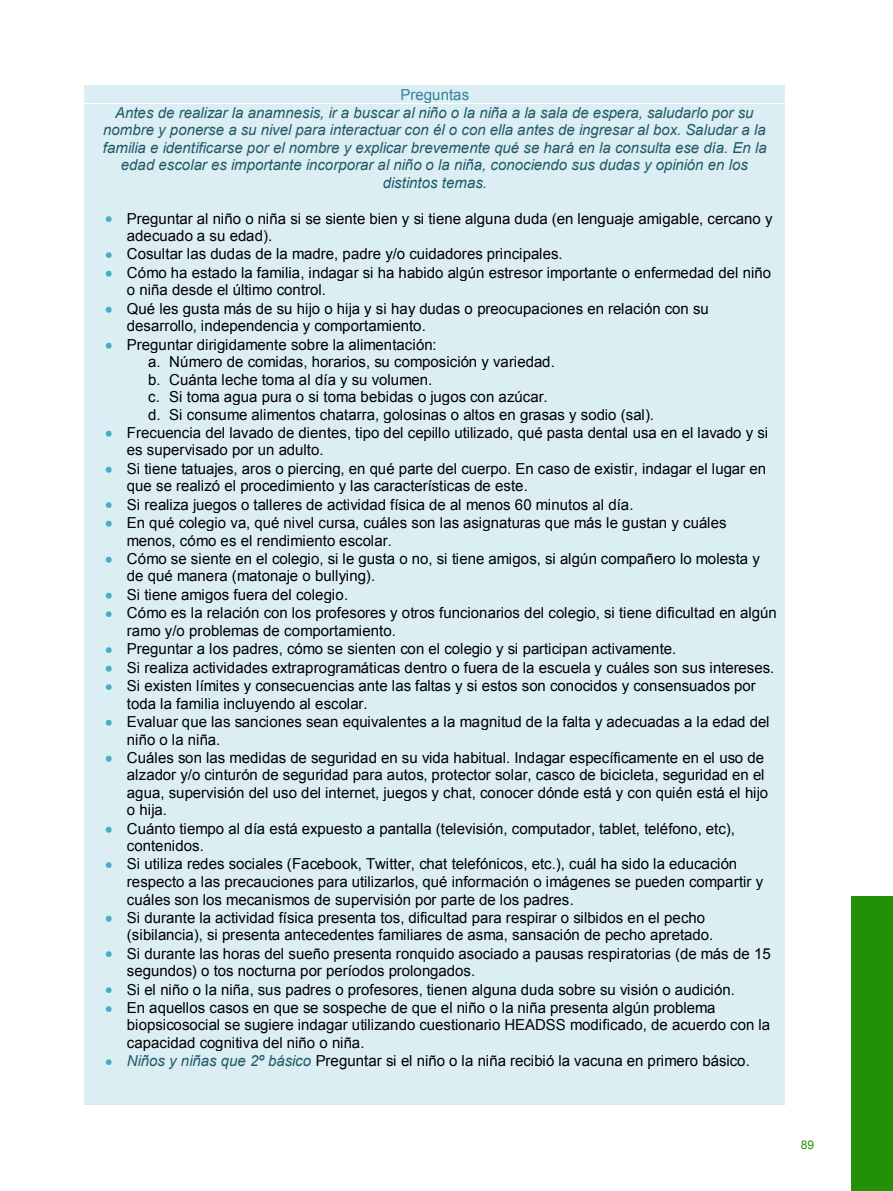
<style>
.page{position:relative;width:893px;height:1191px;background:#fff}
.page>*{position:absolute;margin:0;border:0;box-sizing:border-box;transform-origin:0 0}
.t1{font:15.15px "Arial";letter-spacing:.005em;color:#000}
.t2{font:italic 15.15px/17.4px "Arial";letter-spacing:.005em;color:#215868;text-align:center}
.t3{font:15.15px "Arial";letter-spacing:.005em;color:#31849b}
.t4{font:12px "Arial";color:#239108}
.s1{font-style:italic;color:#215868}
</style>
<div class="page">
<div style="left:852px;top:896px;width:41px;height:295px;background:#239108"></div>
<div style="left:85px;top:86px;width:701px;height:17px;background:#daeef3"></div>
<div style="left:85px;top:104px;width:701px;height:1000px;background:#daeef3"></div>
<img style="left:105px;top:216px;width:7px;height:6px">
<img style="left:105px;top:252px;width:7px;height:6px">
<img style="left:105px;top:306px;width:7px;height:7px">
<img style="left:105px;top:342px;width:7px;height:7px">
<img style="left:105px;top:430px;width:7px;height:7px">
<img style="left:105px;top:466px;width:7px;height:7px">
<img style="left:105px;top:502px;width:7px;height:6px">
<img style="left:105px;top:556px;width:7px;height:7px">
<img style="left:105px;top:592px;width:7px;height:7px">
<img style="left:105px;top:647px;width:7px;height:6px">
<img style="left:105px;top:719px;width:7px;height:7px">
<img style="left:105px;top:755px;width:7px;height:7px">
<img style="left:105px;top:826px;width:7px;height:7px">
<img style="left:105px;top:862px;width:7px;height:6px">
<img style="left:105px;top:915px;width:7px;height:7px">
<img style="left:105px;top:951px;width:7px;height:6px">
<img style="left:105px;top:987px;width:7px;height:6px">
<img style="left:105px;top:1059px;width:7px;height:6px">
<svg style="left:84px;top:85px;width:1px;height:18px"></svg>
<hr style="left:84px;top:1104px;width:702px;height:1px;background:#e5dfec">
<hr style="left:84px;top:104px;width:1px;height:1001px;background:#fff">
<p class="t3" style="left:401px;top:85px;width:70px">Preguntas</p>
<p class="t2" style="left:103px;top:104px;width:665px">Antes de realizar la anamnesis, ir a buscar al niño o la niña a la sala de espera, saludarlo por su nombre y ponerse a su nivel para interactuar con él o con ella antes de ingresar al box. Saludar a la familia e identificarse por el nombre y explicar brevemente qué se hará en la consulta ese día. En la edad escolar es importante incorporar al niño o la niña, conociendo sus dudas y opinión en los distintos temas.</p>
<p class="t1" style="left:127px;top:208px;width:647px">Preguntar al niño o niña si se siente bien y si tiene alguna duda (en lenguaje amigable, cercano y</p>
<p class="t1" style="left:127px;top:226px;width:147px">adecuado a su edad).</p>
<p class="t1" style="left:127px;top:244px;width:437px">Cosultar las dudas de la madre, padre y/o cuidadores principales.</p>
<p class="t1" style="left:127px;top:263px;width:646px">Cómo ha estado la familia, indagar si ha habido algún estresor importante o enfermedad del niño</p>
<p class="t1" style="left:127px;top:280px;width:201px">o niña desde el último control.</p>
<p class="t1" style="left:127px;top:298px;width:584px">Qué les gusta más de su hijo o hija y si hay dudas o preocupaciones en relación con su</p>
<p class="t1" style="left:127px;top:316px;width:300px">desarrollo, independencia y comportamiento.</p>
<p class="t1" style="left:127px;top:334px;width:311px">Preguntar dirigidamente sobre la alimentación:</p>
<p class="t1" style="left:148px;top:352px;width:408px">a. Número de comidas, horarios, su composición y variedad.</p>
<p class="t1" style="left:148px;top:369px;width:286px">b. Cuánta leche toma al día y su volumen.</p>
<p class="t1" style="left:148px;top:387px;width:401px">c. Si toma agua pura o si toma bebidas o jugos con azúcar.</p>
<p class="t1" style="left:148px;top:404px;width:507px">d. Si consume alimentos chatarra, golosinas o altos en grasas y sodio (sal).</p>
<p class="t1" style="left:127px;top:423px;width:643px">Frecuencia del lavado de dientes, tipo del cepillo utilizado, qué pasta dental usa en el lavado y si</p>
<p class="t1" style="left:127px;top:440px;width:198px">es supervisado por un adulto.</p>
<p class="t1" style="left:127px;top:458px;width:641px">Si tiene tatuajes, aros o piercing, en qué parte del cuerpo. En caso de existir, indagar el lugar en</p>
<p class="t1" style="left:127px;top:476px;width:402px">que se realizó el procedimiento y las características de este.</p>
<p class="t1" style="left:127px;top:494px;width:508px">Si realiza juegos o talleres de actividad física de al menos 60 minutos al día.</p>
<p class="t1" style="left:127px;top:513px;width:601px">En qué colegio va, qué nivel cursa, cuáles son las asignaturas que más le gustan y cuáles</p>
<p class="t1" style="left:127px;top:530px;width:267px">menos, cómo es el rendimiento escolar.</p>
<p class="t1" style="left:127px;top:548px;width:635px">Cómo se siente en el colegio, si le gusta o no, si tiene amigos, si algún compañero lo molesta y</p>
<p class="t1" style="left:127px;top:566px;width:250px">de qué manera (matonaje o bullying).</p>
<p class="t1" style="left:127px;top:584px;width:223px">Si tiene amigos fuera del colegio.</p>
<p class="t1" style="left:127px;top:603px;width:651px">Cómo es la relación con los profesores y otros funcionarios del colegio, si tiene dificultad en algún</p>
<p class="t1" style="left:127px;top:620px;width:271px">ramo y/o problemas de comportamiento.</p>
<p class="t1" style="left:127px;top:639px;width:551px">Preguntar a los padres, cómo se sienten con el colegio y si participan activamente.</p>
<p class="t1" style="left:127px;top:657px;width:649px">Si realiza actividades extraprogramáticas dentro o fuera de la escuela y cuáles son sus intereses.</p>
<p class="t1" style="left:127px;top:676px;width:630px">Si existen límites y consecuencias ante las faltas y si estos son conocidos y consensuados por</p>
<p class="t1" style="left:127px;top:693px;width:242px">toda la familia incluyendo al escolar.</p>
<p class="t1" style="left:127px;top:711px;width:644px">Evaluar que las sanciones sean equivalentes a la magnitud de la falta y adecuadas a la edad del</p>
<p class="t1" style="left:127px;top:729px;width:95px">niño o la niña.</p>
<p class="t1" style="left:127px;top:747px;width:639px">Cuáles son las medidas de seguridad en su vida habitual. Indagar específicamente en el uso de</p>
<p class="t1" style="left:127px;top:765px;width:639px">alzador y/o cinturón de seguridad para autos, protector solar, casco de bicicleta, seguridad en el</p>
<p class="t1" style="left:127px;top:782px;width:643px">agua, supervisión del uso del internet, juegos y chat, conocer dónde está y con quién está el hijo</p>
<p class="t1" style="left:127px;top:800px;width:42px">o hija.</p>
<p class="t1" style="left:127px;top:818px;width:610px">Cuánto tiempo al día está expuesto a pantalla (televisión, computador, tablet, teléfono, etc),</p>
<p class="t1" style="left:127px;top:836px;width:78px">contenidos.</p>
<p class="t1" style="left:127px;top:854px;width:612px">Si utiliza redes sociales (Facebook, Twitter, chat telefónicos, etc.), cuál ha sido la educación</p>
<p class="t1" style="left:127px;top:871px;width:638px">respecto a las precauciones para utilizarlos, qué información o imágenes se pueden compartir y</p>
<p class="t1" style="left:127px;top:889px;width:449px">cuáles son los mecanismos de supervisión por parte de los padres.</p>
<p class="t1" style="left:127px;top:907px;width:580px">Si durante la actividad física presenta tos, dificultad para respirar o silbidos en el pecho</p>
<p class="t1" style="left:127px;top:925px;width:588px">(sibilancia), si presenta antecedentes familiares de asma, sansación de pecho apretado.</p>
<p class="t1" style="left:127px;top:943px;width:646px">Si durante las horas del sueño presenta ronquido asociado a pausas respiratorias (de más de 15</p>
<p class="t1" style="left:127px;top:961px;width:350px">segundos) o tos nocturna por períodos prolongados.</p>
<p class="t1" style="left:127px;top:979px;width:610px">Si el niño o la niña, sus padres o profesores, tienen alguna duda sobre su visión o audición.</p>
<p class="t1" style="left:127px;top:998px;width:590px">En aquellos casos en que se sospeche de que el niño o la niña presenta algún problema</p>
<p class="t1" style="left:127px;top:1015px;width:645px">biopsicosocial se sugiere indagar utilizando cuestionario HEADSS modificado, de acuerdo con la</p>
<p class="t1" style="left:127px;top:1032px;width:239px">capacidad cognitiva del niño o niña.</p>
<p class="t1" style="left:127px;top:1051px;width:624px"><span class="s1">Niños y niñas que 2º básico</span> Preguntar si el niño o la niña recibió la vacuna en primero básico.</p>
<p class="t4" style="left:801px;top:1136px;width:15px">89</p>
</div>
